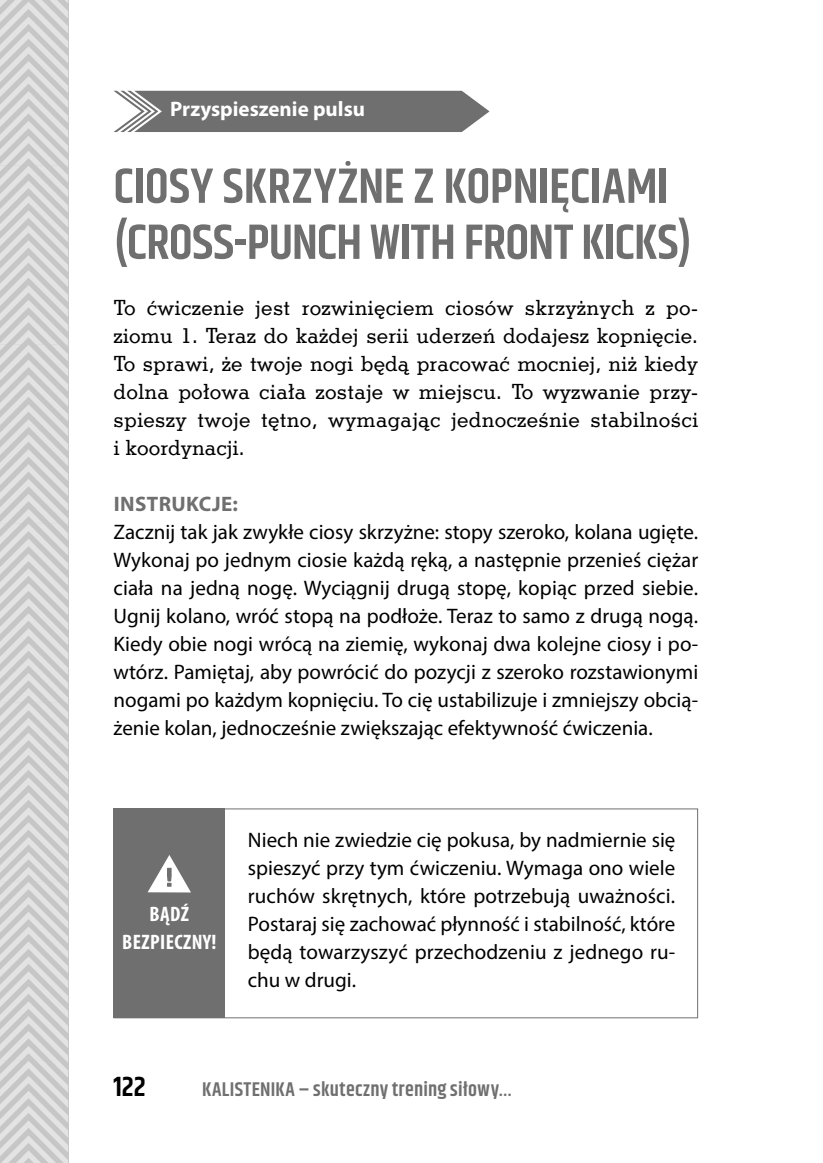
<style>
.page{position:relative;width:823px;height:1163px;background:#fff}
.page>*{position:absolute;margin:0;border:0;box-sizing:border-box;transform-origin:0 0}
.t1{font:600 50px/56px "Khand";letter-spacing:-.005em;color:#6f6f6f}
.t2{font:600 28px "Khand";color:#000}
.t3{font:21px/28px "Myriad Pro";color:#000}
.t4{font:21px/28px "Stymie Md EU";letter-spacing:.01em;color:#000;text-align:justify}
.t5{font:700 21px "Myriad Pro";color:#fff}
.t6{font:700 condensed 21px/28px "Myriad Pro";letter-spacing:.02em;color:#fff;text-align:center}
.t7{font:600 20px "Khand";letter-spacing:.015em;color:#6f6f6f}
.s1{font-weight:700;color:#6f6f6f}
</style>
<div class="page">
<svg style="left:0;top:0;width:68px;height:1162px;background:#d4d4d4"></svg>
<svg style="left:113px;top:91px;width:376px;height:41px;background:#7d7d7d"></svg>
<div style="left:113px;top:808px;width:112px;height:210px;background:#6f6f6f"></div>
<div style="left:113px;top:808px;width:584px;height:210px;border:1px solid #6f6f6f"></div>
<svg style="left:148px;top:855px;width:43px;height:37px"></svg>
<p class="t5" style="left:170px;top:96px;width:196px">Przyspieszenie pulsu</p>
<p class="t1" style="left:113px;top:161px;width:579px">CIOSY SKRZYŻNE Z KOPNIĘCIAMI (CROSS-PUNCH WITH FRONT KICKS)</p>
<p class="t4" style="left:113px;top:293px;width:586px">To ćwiczenie jest rozwinięciem ciosów skrzyżnych z po&shy;ziomu 1. Teraz do każdej serii uderzeń dodajesz kopnięcie.<br>To sprawi, że twoje nogi będą pracować mocniej, niż kiedy dolna połowa ciała zostaje w miejscu. To wyzwanie przy&shy;spieszy twoje tętno, wymagając jednocześnie stabilności i koordynacji.</p>
<p class="t3" style="left:113px;top:489px;width:586px"><span class="s1">INSTRUKCJE:<br></span>Zacznij tak jak zwykłe ciosy skrzyżne: stopy szeroko, kolana ugięte.<br>Wykonaj po jednym ciosie każdą ręką, a następnie przenieś ciężar ciała na jedną nogę. Wyciągnij drugą stopę, kopiąc przed siebie.<br>Ugnij kolano, wróć stopą na podłoże. Teraz to samo z drugą nogą.<br>Kiedy obie nogi wrócą na ziemię, wykonaj dwa kolejne ciosy i po&shy;wtórz. Pamiętaj, aby powrócić do pozycji z szeroko rozstawionymi nogami po każdym kopnięciu. To cię ustabilizuje i zmniejszy obcią&shy;żenie kolan, jednocześnie zwiększając efektywność ćwiczenia.</p>
<p class="t6" style="left:122px;top:899px;width:96px">BĄDŹ<br>BEZPIECZNY!</p>
<p class="t3" style="left:248px;top:825px;width:429px;text-align:justify">Niech nie zwiedzie cię pokusa, by nadmiernie się spieszyć przy tym ćwiczeniu. Wymaga ono wiele ruchów skrętnych, które potrzebują uważności.<br>Postaraj się zachować płynność i stabilność, które będą towarzyszyć przechodzeniu z jednego ru&shy;chu w drugi.</p>
<p class="t2" style="left:113px;top:1067px;width:34px">122</p>
<p class="t7" style="left:202px;top:1075px;width:311px">KALISTENIKA – skuteczny trening siłowy…</p>
</div>
